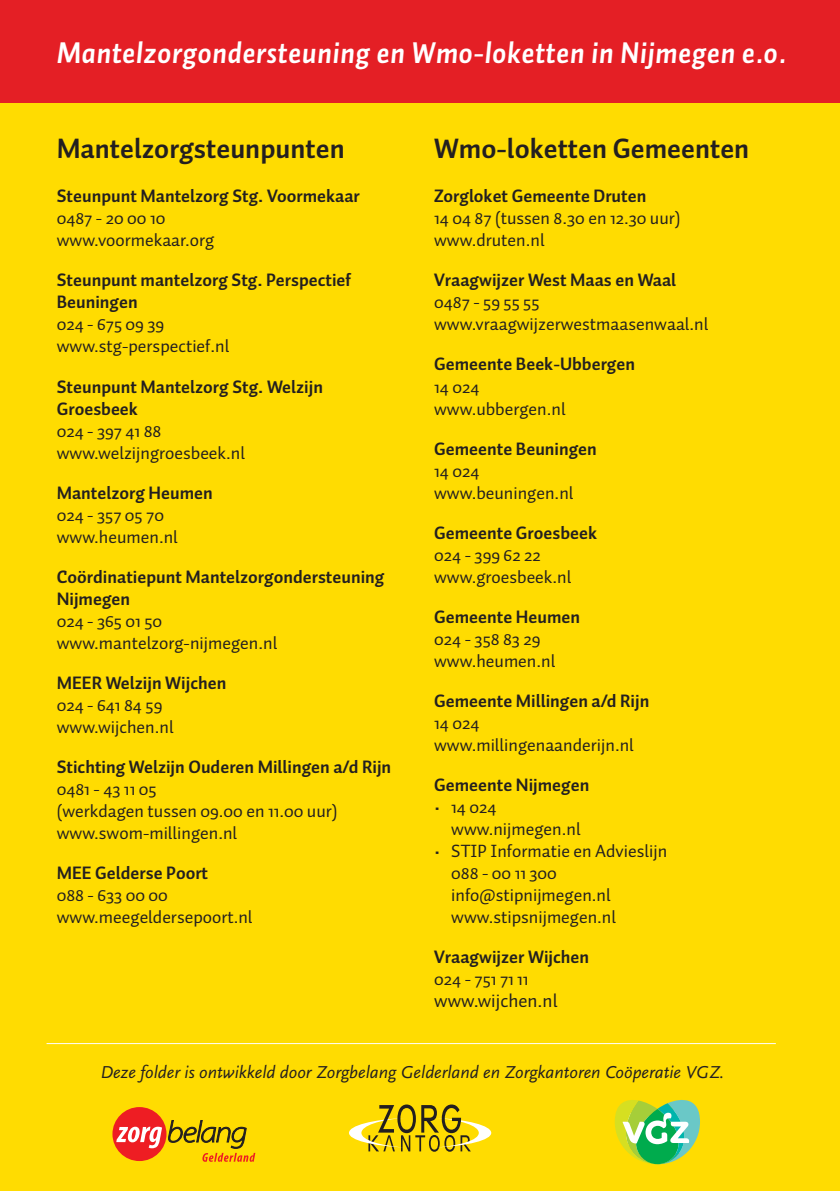
<style>
.page{position:relative;width:840px;height:1191px;background:#fff}
.page>*{position:absolute;margin:0;border:0;box-sizing:border-box;transform-origin:0 0}
.t1{font:30px "Auto 1 Bold Italic LF";letter-spacing:.01em;color:#fff}
.t2{font:700 28px "Auto 1";color:#231f20}
.t3{font:19px "Auto 1";color:#231f20}
.t4{font:18px/22px "Auto 1";color:#231f20}
.t5{font:700 18px/22px "Auto 1";color:#231f20}
.t6{font:italic 18px "Scala Sans LF";color:#231f20}
</style>
<div class="page">
<div style="left:0;top:0;width:839px;height:1191px;background:#ffdc01"></div>
<div style="left:0;top:0;width:839px;height:102px;background:#e41f25"></div>
<hr style="left:46px;top:1043px;width:729px;height:1px;background:#fff">
<div style="left:112px;top:1107px;width:54px;height:54px;background:#ee1d23;border-radius:50%"></div>
<svg style="left:116px;top:1126px;width:46px;height:22px"></svg>
<svg style="left:168px;top:1120px;width:87px;height:41px"></svg>
<svg style="left:615px;top:1100px;width:84px;height:64px"></svg>
<svg style="left:349px;top:1104px;width:142px;height:47px"></svg>
<p class="t1" style="left:57px;top:34px;width:730px">Mantelzorgondersteuning en Wmo-loketten in Nijmegen e.o.</p>
<p class="t2" style="left:57px;top:131px;width:289px">Mantelzorgsteunpunten</p>
<p class="t5" style="left:57px;top:185px;width:304px">Steunpunt Mantelzorg Stg. Voormekaar</p>
<p class="t4" style="left:57px;top:207px;width:110px">0487 - 20 00 10</p>
<p class="t4" style="left:57px;top:229px;width:159px">www.voormekaar.org</p>
<p class="t5" style="left:57px;top:269px;width:296px">Steunpunt mantelzorg Stg. Perspectief<br>Beuningen</p>
<p class="t4" style="left:57px;top:313px;width:109px">024 - 675 09 39</p>
<p class="t4" style="left:57px;top:335px;width:174px">www.stg-perspectief.nl</p>
<p class="t5" style="left:57px;top:375px;width:267px">Steunpunt Mantelzorg Stg. Welzijn</p>
<p class="t5" style="left:57px;top:397px;width:83px">Groesbeek</p>
<p class="t4" style="left:57px;top:419px;width:106px">024 - 397 41 88</p>
<p class="t4" style="left:57px;top:441px;width:190px">www.welzijngroesbeek.nl</p>
<p class="t5" style="left:57px;top:481px;width:157px">Mantelzorg Heumen</p>
<p class="t4" style="left:57px;top:503px;width:109px">024 - 357 05 70</p>
<p class="t4" style="left:57px;top:525px;width:123px">www.heumen.nl</p>
<p class="t5" style="left:57px;top:565px;width:329px">Coördinatiepunt Mantelzorgondersteuning<br>Nijmegen</p>
<p class="t4" style="left:57px;top:609px;width:107px">024 - 365 01 50</p>
<p class="t4" style="left:57px;top:631px;width:222px">www.mantelzorg-nijmegen.nl</p>
<p class="t5" style="left:57px;top:671px;width:171px">MEER Welzijn Wijchen</p>
<p class="t4" style="left:57px;top:693px;width:107px">024 - 641 84 59</p>
<p class="t4" style="left:57px;top:715px;width:118px">www.wijchen.nl</p>
<p class="t5" style="left:57px;top:755px;width:336px">Stichting Welzijn Ouderen Millingen a/d Rijn</p>
<p class="t4" style="left:57px;top:777px;width:101px">0481 - 43 11 05</p>
<p class="t4" style="left:57px;top:799px;width:282px">(werkdagen tussen 09.00 en 11.00 uur)</p>
<p class="t4" style="left:57px;top:821px;width:182px">www.swom-millingen.nl</p>
<p class="t5" style="left:57px;top:861px;width:153px">MEE Gelderse Poort</p>
<p class="t4" style="left:57px;top:883px;width:113px">088 - 633 00 00</p>
<p class="t4" style="left:57px;top:905px;width:197px">www.meegeldersepoort.nl</p>
<p class="t2" style="left:434px;top:131px;width:316px">Wmo-loketten Gemeenten</p>
<p class="t5" style="left:434px;top:185px;width:214px">Zorgloket Gemeente Druten</p>
<p class="t4" style="left:434px;top:207px;width:248px">14 04 87 (tussen 8.30 en 12.30 uur)</p>
<p class="t4" style="left:434px;top:229px;width:112px">www.druten.nl</p>
<p class="t5" style="left:434px;top:269px;width:243px">Vraagwijzer West Maas en Waal</p>
<p class="t4" style="left:434px;top:291px;width:107px">0487 - 59 55 55</p>
<p class="t4" style="left:434px;top:313px;width:275px">www.vraagwijzerwestmaasenwaal.nl</p>
<p class="t5" style="left:434px;top:353px;width:202px">Gemeente Beek-Ubbergen</p>
<p class="t4" style="left:434px;top:375px;width:47px">14 024</p>
<p class="t4" style="left:434px;top:397px;width:133px">www.ubbergen.nl</p>
<p class="t5" style="left:434px;top:437px;width:164px">Gemeente Beuningen</p>
<p class="t4" style="left:434px;top:459px;width:47px">14 024</p>
<p class="t4" style="left:434px;top:481px;width:141px">www.beuningen.nl</p>
<p class="t5" style="left:434px;top:521px;width:164px">Gemeente Groesbeek</p>
<p class="t4" style="left:434px;top:543px;width:108px">024 - 399 62 22</p>
<p class="t4" style="left:434px;top:565px;width:138px">www.groesbeek.nl</p>
<p class="t5" style="left:434px;top:605px;width:147px">Gemeente Heumen</p>
<p class="t4" style="left:434px;top:627px;width:108px">024 - 358 83 29</p>
<p class="t4" style="left:434px;top:649px;width:123px">www.heumen.nl</p>
<p class="t5" style="left:434px;top:689px;width:216px">Gemeente Millingen a/d Rijn</p>
<p class="t4" style="left:434px;top:711px;width:47px">14 024</p>
<p class="t4" style="left:434px;top:733px;width:201px">www.millingenaanderijn.nl</p>
<p class="t5" style="left:434px;top:773px;width:157px">Gemeente Nijmegen</p>
<p class="t4" style="left:451px;top:795px;width:131px;text-indent:-17px">• 14 024 www.nijmegen.nl</p>
<p class="t4" style="left:451px;top:839px;width:217px;text-indent:-17px">• STIP Informatie en Advieslijn<br>088 - 00 11 300 info@stipnijmegen.nl www.stipsnijmegen.nl</p>
<p class="t5" style="left:434px;top:945px;width:156px">Vraagwijzer Wijchen</p>
<p class="t4" style="left:434px;top:967px;width:96px">024 - 751 71 11</p>
<p class="t3" style="left:434px;top:988px;width:125px">www.wijchen.nl</p>
<p class="t6" style="left:100px;top:1062px;width:625px">Deze folder is ontwikkeld door Zorgbelang Gelderland en Zorgkantoren Coöperatie VGZ.</p>
</div>
